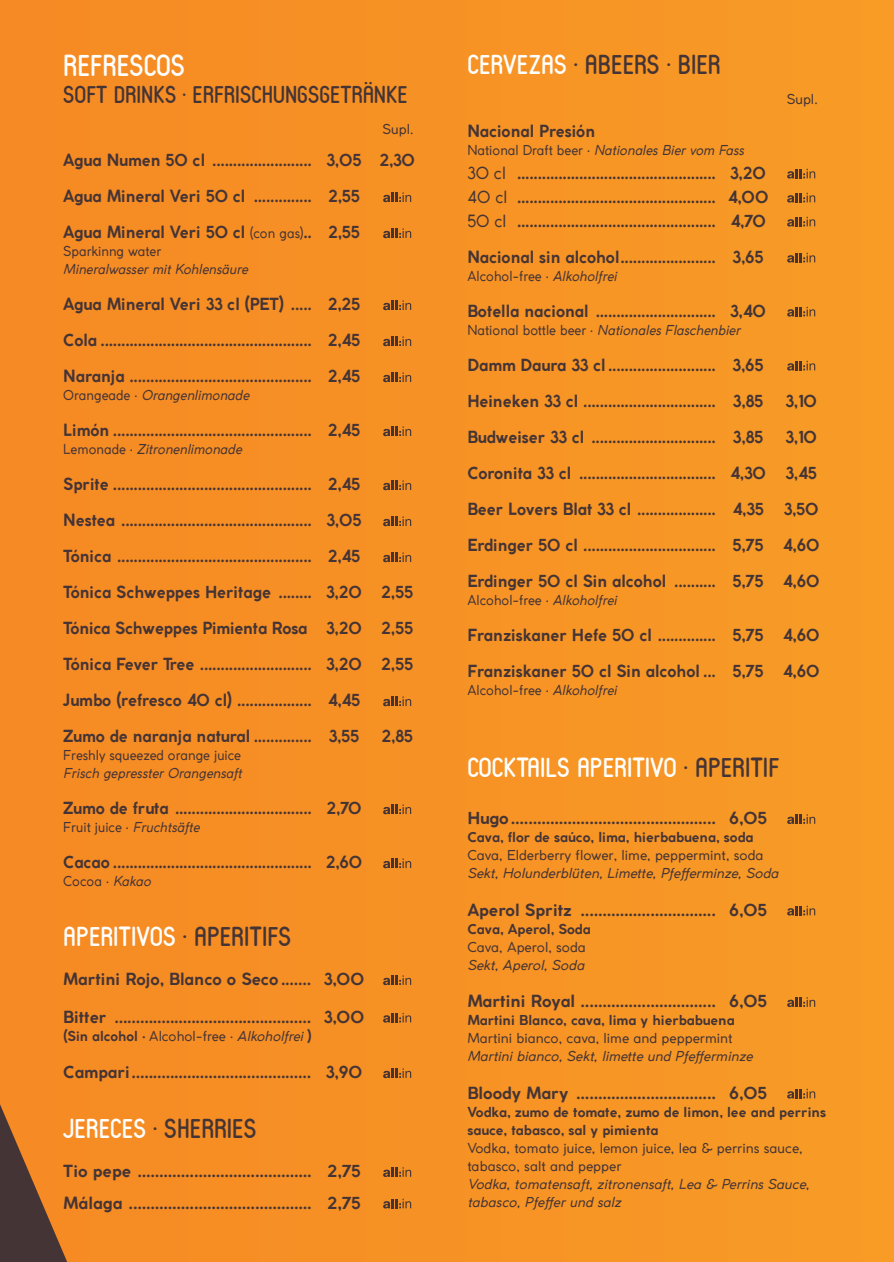
<style>
.page{position:relative;width:894px;height:1262px;background:#f69225}
.page>*{position:absolute;margin:0;border:0;box-sizing:border-box;transform-origin:0 0}
._2_col_tbs{font:700 30px "Reef";color:#fff}
._2_col_tbs-2{font:700 27px "Reef";color:#fff}
._2_col_tbs-3{font:700 27px "Reef";color:#453435}
._2_col_tbs-4{font:700 24px "Reef";color:#453435}
.Precios{font:700 16.5px "Coco Gothic";color:#453435;scale:.95 1}
.Precios-2{font:700 16.5px "Coco Gothic";color:#453435}
.Precios-3{font:700 13.5px/18px "Coco Gothic";color:#453435}
.Precios-4{font:italic 13.5px/18px "Coco Gothic";color:#453435}
.Precios-5{font:italic 13.5px/18px "Coco Gothic";color:#453435;scale:.95 1}
.Precios-6{font:13.5px "Coco Gothic";color:#453435;scale:.95 1}
._2_col_tbs-5{font:13.5px "Coco Gothic";color:#453435}
.s1{font-weight:400;font-size:13.5px}
.s2{font-style:normal}
.s3{font-style:italic}
.s4{color:#453435}
.s5{font-weight:400}
.s6{font-weight:400;font-style:italic}
.s7{color:#fff}
.s8{font-weight:700;font-style:normal}
</style>
<div class="page">
<svg style="left:383px;top:192px;width:28px;height:10px"></svg>
<svg style="left:383px;top:228px;width:28px;height:10px"></svg>
<svg style="left:383px;top:300px;width:28px;height:10px"></svg>
<svg style="left:383px;top:336px;width:28px;height:10px"></svg>
<svg style="left:383px;top:372px;width:28px;height:10px"></svg>
<svg style="left:383px;top:426px;width:28px;height:10px"></svg>
<svg style="left:383px;top:480px;width:28px;height:10px"></svg>
<svg style="left:383px;top:516px;width:28px;height:10px"></svg>
<svg style="left:383px;top:552px;width:28px;height:10px"></svg>
<svg style="left:383px;top:696px;width:28px;height:10px"></svg>
<svg style="left:383px;top:804px;width:28px;height:10px"></svg>
<svg style="left:383px;top:858px;width:28px;height:10px"></svg>
<svg style="left:787px;top:169px;width:28px;height:10px"></svg>
<svg style="left:787px;top:193px;width:28px;height:10px"></svg>
<svg style="left:787px;top:217px;width:28px;height:10px"></svg>
<svg style="left:787px;top:253px;width:28px;height:10px"></svg>
<svg style="left:787px;top:307px;width:28px;height:10px"></svg>
<svg style="left:787px;top:361px;width:28px;height:10px"></svg>
<svg style="left:383px;top:975px;width:28px;height:10px"></svg>
<svg style="left:383px;top:1013px;width:28px;height:9px"></svg>
<svg style="left:383px;top:1068px;width:28px;height:10px"></svg>
<svg style="left:383px;top:1167px;width:28px;height:10px"></svg>
<svg style="left:383px;top:1199px;width:28px;height:9px"></svg>
<svg style="left:787px;top:814px;width:28px;height:10px"></svg>
<svg style="left:787px;top:906px;width:28px;height:9px"></svg>
<svg style="left:787px;top:997px;width:28px;height:10px"></svg>
<svg style="left:787px;top:1089px;width:28px;height:9px"></svg>
<svg style="left:0;top:1104px;width:68px;height:158px"></svg>
<p class="_2_col_tbs" style="left:63px;top:47px;width:123px">REFRESCOS</p>
<p class="_2_col_tbs-4" style="left:63px;top:80px;width:346px">SOFT DRINKS · ERFRISCHUNGSGETRÄNKE</p>
<p class="_2_col_tbs-5" style="left:382px;top:118px;width:33px">Supl.</p>
<p class="Precios" style="left:63px;top:148px;width:372px">Agua Numen 50 cl ........................ 3,05 2,30</p>
<p class="Precios" style="left:63px;top:184px;width:314px">Agua Mineral Veri 50 cl .............. 2,55</p>
<p class="Precios" style="left:63px;top:220px;width:314px">Agua Mineral Veri 50 cl <span class="s1">(con gas)</span>.. 2,55</p>
<p class="Precios-6" style="left:63px;top:241px;width:105px">Sparkinng water</p>
<p class="Precios-5" style="left:63px;top:260px;width:196px">Mineralwasser mit Kohlensäure</p>
<p class="Precios" style="left:63px;top:292px;width:314px">Agua Mineral Veri 33 cl (PET) ..... 2,25</p>
<p class="Precios" style="left:63px;top:328px;width:314px">Cola ................................................... 2,45</p>
<p class="Precios" style="left:63px;top:364px;width:314px">Naranja ............................................ 2,45</p>
<p class="Precios-5" style="left:63px;top:386px;width:197px"><span class="s2">Orangeade ·</span> Orangenlimonade</p>
<p class="Precios" style="left:63px;top:418px;width:314px">Limón ................................................ 2,45</p>
<p class="Precios-5" style="left:63px;top:440px;width:189px"><span class="s2">Lemonade ·</span> Zitronenlimonade</p>
<p class="Precios" style="left:63px;top:472px;width:314px">Sprite ................................................ 2,45</p>
<p class="Precios" style="left:63px;top:508px;width:315px">Nestea .............................................. 3,05</p>
<p class="Precios" style="left:63px;top:544px;width:314px">Tónica ............................................... 2,45</p>
<p class="Precios" style="left:63px;top:580px;width:370px">Tónica Schweppes Heritage ........ 3,20 2,55</p>
<p class="Precios" style="left:63px;top:616px;width:370px">Tónica Schweppes Pimienta Rosa 3,20 2,55</p>
<p class="Precios" style="left:63px;top:652px;width:370px">Tónica Fever Tree ........................... 3,20 2,55</p>
<p class="Precios" style="left:63px;top:688px;width:314px">Jumbo (refresco 40 cl) .................. 4,45</p>
<p class="Precios" style="left:63px;top:724px;width:313px">Zumo de naranja natural .............. 3,55</p>
<p class="Precios" style="left:381px;top:724px;width:35px">2,85</p>
<p class="Precios-5" style="left:63px;top:746px;width:189px"><span class="s2">Freshly squeezed orange juice<br></span>Frisch gepresster Orangensaft</p>
<p class="Precios" style="left:63px;top:796px;width:315px">Zumo de fruta ................................. 2,70</p>
<p class="Precios-6" style="left:63px;top:817px;width:145px">Fruit juice · <span class="s3">Fruchtsäfte</span></p>
<p class="Precios" style="left:63px;top:850px;width:316px">Cacao ................................................ 2,60</p>
<p class="Precios-6" style="left:63px;top:871px;width:94px">Cocoa · <span class="s3">Kakao</span></p>
<p class="_2_col_tbs-2" style="left:63px;top:919px;width:229px">APERITIVOS <span class="s4">· APERITIFS</span></p>
<p class="Precios-2" style="left:63px;top:966px;width:302px">Martini Rojo, Blanco o Seco ....... 3,00</p>
<p class="Precios-2" style="left:63px;top:1004px;width:302px">Bitter .............................................. 3,00</p>
<p class="Precios-3" style="left:63px;top:1027px;width:250px">(Sin alcohol · <span class="s5">Alcohol-free ·</span> <span class="s6">Alkoholfrei</span> )</p>
<p class="Precios-2" style="left:63px;top:1059px;width:300px">Campari.......................................... 3,90</p>
<p class="_2_col_tbs-3" style="left:63px;top:1111px;width:195px"><span class="s7">JERECES</span> · SHERRIES</p>
<p class="Precios-2" style="left:63px;top:1158px;width:299px">Tio pepe ........................................ 2,75</p>
<p class="Precios-2" style="left:63px;top:1190px;width:299px">Málaga .......................................... 2,75</p>
<p class="_2_col_tbs-3" style="left:467px;top:48px;width:255px"><span class="s7">CERVEZAS</span> · ABEERS · BIER</p>
<p class="_2_col_tbs-5" style="left:786px;top:89px;width:33px">Supl.</p>
<p class="Precios" style="left:467px;top:118px;width:136px">Nacional Presión</p>
<p class="Precios-5" style="left:467px;top:140px;width:293px"><span class="s2">National Draft beer ·</span> Nationales Bier vom Fass</p>
<p class="Precios" style="left:467px;top:160px;width:316px"><span class="s5">30 cl</span> ................................................ 3,20</p>
<p class="Precios" style="left:467px;top:184px;width:318px"><span class="s5">40 cl</span> ................................................ 4,00</p>
<p class="Precios" style="left:467px;top:208px;width:316px"><span class="s5">50 cl</span> ................................................ 4,70</p>
<p class="Precios" style="left:467px;top:244px;width:313px">Nacional sin alcohol....................... 3,65</p>
<p class="Precios-6" style="left:467px;top:265px;width:159px">Alcohol-free · <span class="s3">Alkoholfrei</span></p>
<p class="Precios" style="left:467px;top:298px;width:316px">Botella nacional ............................. 3,40</p>
<p class="Precios-5" style="left:467px;top:320px;width:289px"><span class="s2">National bottle beer ·</span> Nationales Flaschenbier</p>
<p class="Precios" style="left:467px;top:352px;width:313px">Damm Daura 33 cl .......................... 3,65</p>
<p class="Precios" style="left:467px;top:388px;width:313px">Heineken 33 cl ................................ 3,85</p>
<p class="Precios" style="left:785px;top:388px;width:34px">3,10</p>
<p class="Precios" style="left:467px;top:424px;width:313px">Budweiser 33 cl .............................. 3,85</p>
<p class="Precios" style="left:785px;top:424px;width:34px">3,10</p>
<p class="Precios" style="left:467px;top:460px;width:369px">Coronita 33 cl ................................. 4,30 3,45</p>
<p class="Precios" style="left:467px;top:496px;width:371px">Beer Lovers Blat 33 cl ................... 4,35 3,50</p>
<p class="Precios" style="left:467px;top:532px;width:372px">Erdinger 50 cl ................................ 5,75 4,60</p>
<p class="Precios" style="left:467px;top:568px;width:372px">Erdinger 50 cl Sin alcohol .......... 5,75 4,60</p>
<p class="Precios-6" style="left:467px;top:589px;width:159px">Alcohol-free · <span class="s3">Alkoholfrei</span></p>
<p class="Precios" style="left:467px;top:622px;width:372px">Franziskaner Hefe 50 cl .............. 5,75 4,60</p>
<p class="Precios" style="left:467px;top:658px;width:372px">Franziskaner 50 cl Sin alcohol ... 5,75 4,60</p>
<p class="Precios-6" style="left:467px;top:679px;width:159px">Alcohol-free · <span class="s3">Alkoholfrei</span></p>
<p class="_2_col_tbs-2" style="left:467px;top:750px;width:314px">COCKTAILS APERITIVO <span class="s4">· APERITIF</span></p>
<p class="Precios-2" style="left:467px;top:805px;width:301px">Hugo............................................... 6,05</p>
<p class="Precios-4" style="left:467px;top:828px;width:313px"><span class="s8">Cava, flor de saúco, lima, hierbabuena, soda<br></span><span class="s2">Cava, Elderberry flower, lime, peppermint, soda<br></span>Sekt, Holunderblüten, Limette, Pfefferminze, Soda</p>
<p class="Precios-2" style="left:467px;top:897px;width:301px">Aperol Spritz ............................... 6,05</p>
<p class="Precios-3" style="left:467px;top:919px;width:125px">Cava, Aperol, Soda<br><span class="s5">Cava, Aperol, soda<br></span><span class="s6">Sekt, Aperol, Soda</span></p>
<p class="Precios-2" style="left:467px;top:988px;width:301px">Martini Royal ............................... 6,05</p>
<p class="Precios-4" style="left:467px;top:1011px;width:287px"><span class="s8">Martini Blanco, cava, lima y hierbabuena<br></span><span class="s2">Martini bianco, cava, lime and peppermint<br></span>Martini bianco, Sekt, limette und Pfefferminze</p>
<p class="Precios-2" style="left:467px;top:1080px;width:301px">Bloody Mary ................................ 6,05</p>
<p class="Precios-3" style="left:467px;top:1102px;width:360px">Vodka, zumo de tomate, zumo de limon, lee and perrins sauce, tabasco, sal y pimienta<br><span class="s5">Vodka, tomato juice, lemon juice, lea &amp; perrins sauce, tabasco, salt and pepper<br></span><span class="s6">Vodka, tomatensaft, zitronensaft, Lea &amp; Perrins Sauce, tabasco, Pfeffer und salz</span></p>
</div>
